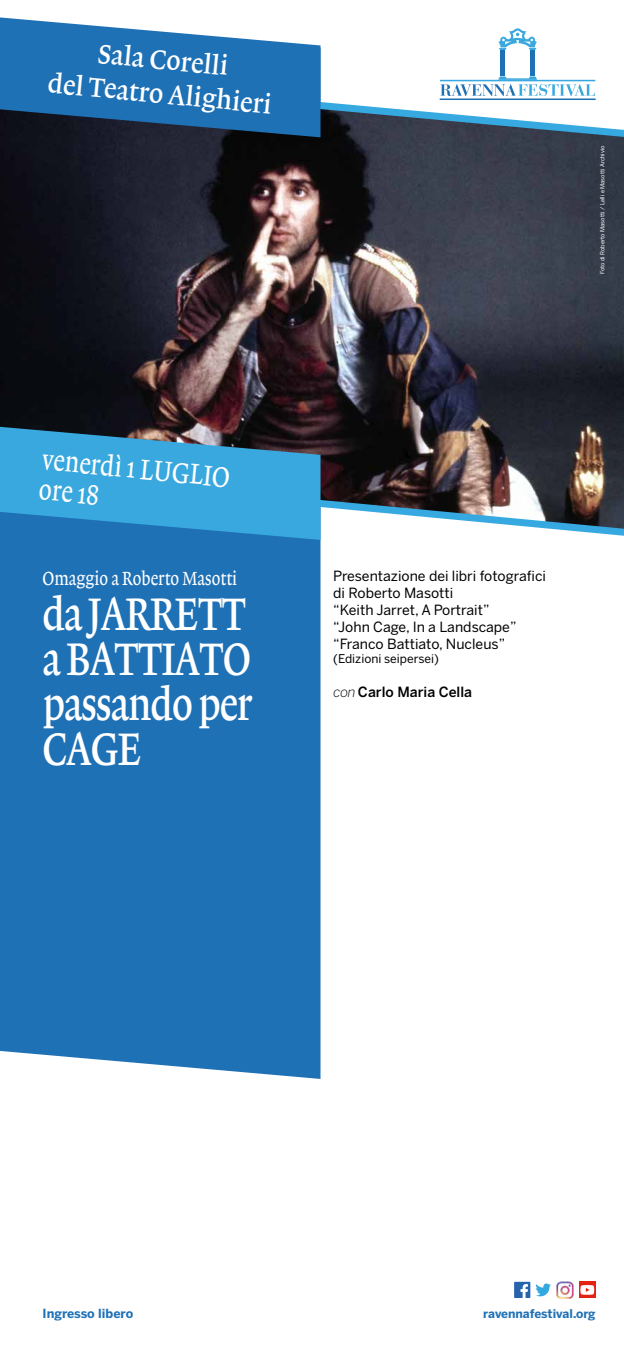
<style>
.page{position:relative;width:624px;height:1361px;background:#fff}
.page>*{position:absolute;margin:0;border:0;box-sizing:border-box;transform-origin:0 0}
.t1{font:48px/45px "Lexicon No 1 Roman B";letter-spacing:-.03em;color:#fff;scale:.78 1}
.t2{font:30px/30.5px "Lexicon No 1 Roman A";color:#fff;scale:.8 1}
.t3{font:28.4px/34px "Lexicon No 1 Roman B";color:#fff;text-align:center;scale:.9 1}
.t4{font:20px "Lexicon No 1 Roman A";color:#fff;scale:.8 1}
.t5{font:14px/16.8px "Benton Sans";color:#000}
.t6{font:500 14px "Benton Sans";color:#000}
.t7{font:700 12.5px "Benton Sans";color:#1f71b6}
.t8{font:12px "Benton Sans";color:#000}
.t9{font:700 12px "Benton Sans";letter-spacing:-.005em;color:#1f71b6}
.t10{font:5.8px "Benton Sans";color:#fff}
.s1{font-weight:300;font-style:italic}
</style>
<div class="page">
<div style="left:0;top:17px;width:320px;height:1062px;background:#1f71b6"></div>
<img style="left:0;top:67px;width:624px;height:474px">
<div style="left:530px;top:51px;width:5px;height:25px;background:#1f71b6"></div>
<svg style="left:498px;top:28px;width:38px;height:22px"></svg>
<div style="left:500px;top:51px;width:5px;height:25px;background:#1f71b6"></div>
<svg style="left:439px;top:76px;width:156px;height:24px"></svg>
<svg style="left:0;top:427px;width:320px;height:113px;fill:#39a8df"></svg>
<svg style="left:514px;top:1281px;width:16px;height:17px"></svg>
<svg style="left:579px;top:1281px;width:16px;height:17px"></svg>
<svg style="left:580px;top:1285px;width:14px;height:9px"></svg>
<img style="left:556px;top:1281px;width:17px;height:17px">
<svg style="left:0;top:20px;width:320px;height:117px;fill:#1f71b6"></svg>
<h3 class="t3" style="left:52px;top:33px;width:251px;rotate:5deg">Sala Corelli<br>del Teatro Alighieri</h3>
<p class="t10" style="left:599px;top:274px;width:130px;rotate:-90deg">Foto di Roberto Masotti / Lelli e Masotti Archivio</p>
<h2 class="t2" style="left:44px;top:443px;width:237px;rotate:6deg">venerdì 1 LUGLIO ore 18</h2>
<h3 class="t4" style="left:43px;top:567px;width:245px">Omaggio a Roberto Masotti</h3>
<h1 class="t1" style="left:43px;top:591px;width:270px">da JARRETT a BATTIATO passando per<br>CAGE</h1>
<p class="t5" style="left:333px;top:568px;width:214px">Presentazione dei libri fotografici di Roberto Masotti<br>“Keith Jarret, A Portrait”<br>“John Cage, In a Landscape” “Franco Battiato, Nucleus”</p>
<p class="t8" style="left:333px;top:651px;width:107px">(Edizioni seipersei)</p>
<p class="t6" style="left:333px;top:683px;width:140px"><span class="s1">con</span> Carlo Maria Cella</p>
<p class="t7" style="left:43px;top:1306px;width:92px">Ingresso libero</p>
<p class="t9" style="left:483px;top:1307px;width:114px">ravennafestival.org</p>
</div>
